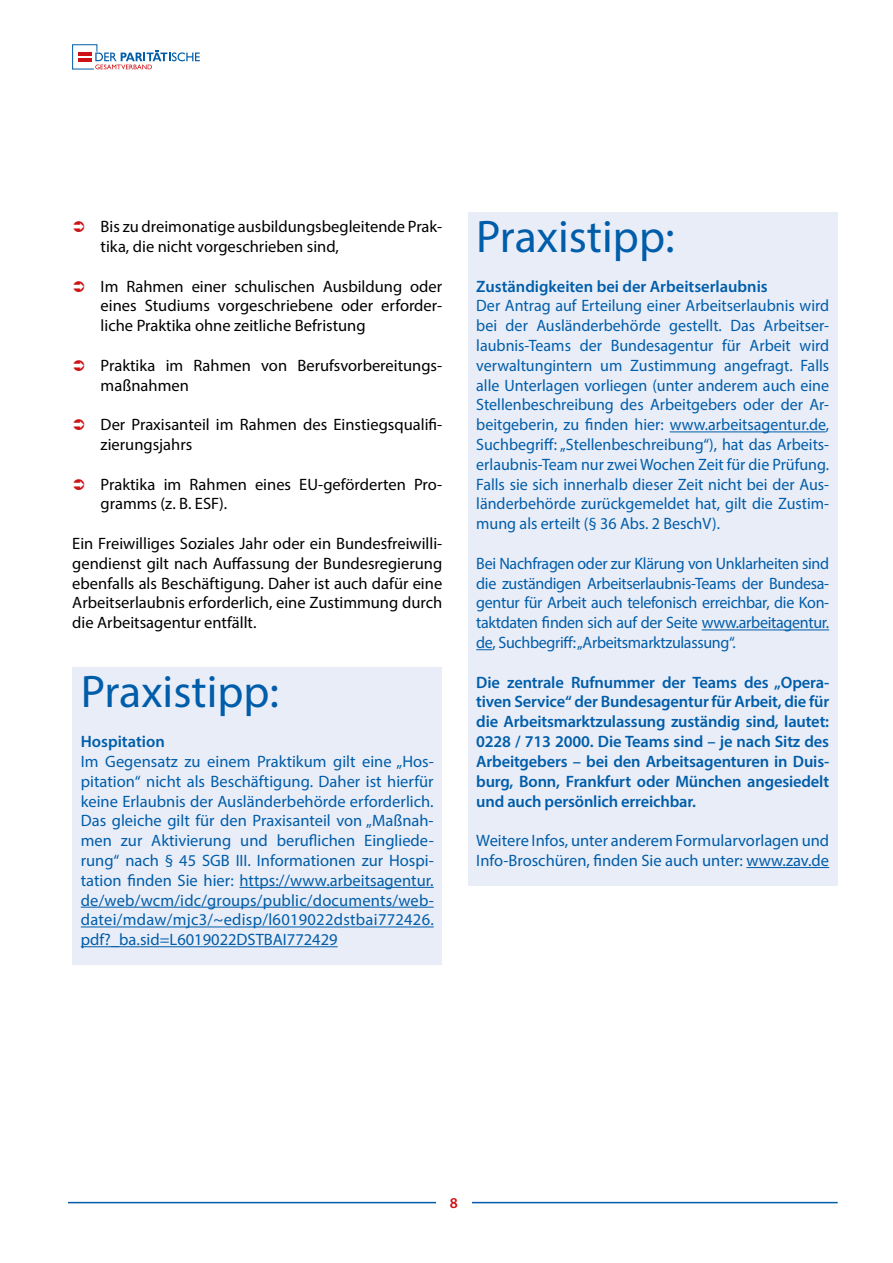
<style>
.page{position:relative;width:893px;height:1263px;background:#fff}
.page>*{position:absolute;margin:0;border:0;box-sizing:border-box;transform-origin:0 0}
.t1{font:45.9px "Myriad Pro";color:#005da9}
.t2{font:16.5px/19.8px "Myriad Pro";color:#005da9;text-align:justify}
.t3{font:16.5px/19.8px "Myriad Pro";color:#000}
.t4{font:600 16.5px/19.8px "Myriad Pro";letter-spacing:-.005em;color:#005da9;text-align:justify}
.t5{font:600 15px "Myriad Pro";color:#cd1316}
</style>
<div class="page">
<hr style="left:68px;top:1202px;width:770px;height:1px;background:#005da9">
<div style="left:436px;top:1197px;width:36px;height:26px;background:#fff"></div>
<svg style="left:72px;top:44px;width:128px;height:25px"></svg>
<div style="left:72px;top:668px;width:370px;height:297px;background:#e9edf8"></div>
<hr style="left:239px;top:887px;width:195px;height:1px;background:#005da9">
<hr style="left:81px;top:907px;width:353px;height:1px;background:#005da9">
<hr style="left:81px;top:926px;width:353px;height:1px;background:#005da9">
<hr style="left:81px;top:946px;width:257px;height:1px;background:#005da9">
<div style="left:468px;top:212px;width:370px;height:674px;background:#e9edf8"></div>
<hr style="left:670px;top:431px;width:156px;height:1px;background:#005da9">
<hr style="left:702px;top:629px;width:127px;height:1px;background:#005da9">
<svg style="left:476px;top:649px;width:16px;height:1px"></svg>
<hr style="left:746px;top:867px;width:83px;height:1px;background:#005da9">
<p class="t3" style="left:101px;top:217px;width:343px">Bis zu dreimonatige ausbildungsbegleitende Prak&shy;tika, die nicht vorgeschrieben sind,</p>
<p class="t3" style="left:101px;top:276px;width:343px;text-align:justify">Im Rahmen einer schulischen Ausbildung oder eines Studiums vorgeschriebene oder erforder&shy;liche Praktika ohne zeitliche Befristung</p>
<p class="t3" style="left:101px;top:355px;width:343px">Praktika im Rahmen von Berufsvorbereitungs&shy;maßnahmen</p>
<p class="t3" style="left:101px;top:415px;width:343px">Der Praxisanteil im Rahmen des Einstiegsqualifi&shy;zierungsjahrs</p>
<p class="t3" style="left:101px;top:474px;width:343px">Praktika im Rahmen eines EU-geförderten Pro&shy;gramms (z. B. ESF).</p>
<p class="t3" style="left:72px;top:533px;width:371px;text-align:justify">Ein Freiwilliges Soziales Jahr oder ein Bundesfreiwilli&shy;gendienst gilt nach Auffassung der Bundesregierung ebenfalls als Beschäftigung. Daher ist auch dafür eine Arbeitserlaubnis erforderlich, eine Zustimmung durch die Arbeitsagentur entfällt.</p>
<h1 class="t1" style="left:81px;top:664px;width:200px">Praxistipp:</h1>
<p class="t4" style="left:81px;top:731px;width:85px">Hospitation</p>
<p class="t2" style="left:81px;top:751px;width:355px">Im Gegensatz zu einem Praktikum gilt eine „Hos&shy;pitation“ nicht als Beschäftigung. Daher ist hierfür keine Erlaubnis der Ausländerbehörde erforderlich.<br>Das gleiche gilt für den Praxisanteil von „Maßnah&shy;men zur Aktivierung und beruflichen Eingliede&shy;rung“ nach § 45 SGB III. Informationen zur Hospi&shy;tation finden Sie hier: https://www.arbeitsagentur. de/web/wcm/idc/groups/public/documents/web&shy;datei/mdaw/mjc3/~edisp/l6019022dstbai772426. pdf?_ba.sid=L6019022DSTBAI772429</p>
<h1 class="t1" style="left:476px;top:208px;width:200px">Praxistipp:</h1>
<p class="t4" style="left:476px;top:276px;width:293px">Zuständigkeiten bei der Arbeitserlaubnis</p>
<p class="t2" style="left:476px;top:296px;width:354px">Der Antrag auf Erteilung einer Arbeitserlaubnis wird bei der Ausländerbehörde gestellt. Das Arbeitser&shy;laubnis-Teams der Bundesagentur für Arbeit wird verwaltungintern um Zustimmung angefragt. Falls alle Unterlagen vorliegen (unter anderem auch eine Stellenbeschreibung des Arbeitgebers oder der Ar&shy;beitgeberin, zu finden hier: www.arbeitsagentur.de, Suchbegriff: „Stellenbeschreibung“), hat das Arbeits&shy;erlaubnis-Team nur zwei Wochen Zeit für die Prüfung.<br>Falls sie sich innerhalb dieser Zeit nicht bei der Aus&shy;länderbehörde zurückgemeldet hat, gilt die Zustim&shy;mung als erteilt (§ 36 Abs. 2 BeschV).</p>
<p class="t2" style="left:476px;top:553px;width:354px">Bei Nachfragen oder zur Klärung von Unklarheiten sind die zuständigen Arbeitserlaubnis-Teams der Bundesa&shy;gentur für Arbeit auch telefonisch erreichbar, die Kon&shy;taktdaten finden sich auf der Seite www.arbeitagentur. de, Suchbegriff: „Arbeitsmarktzulassung“.</p>
<p class="t4" style="left:476px;top:672px;width:354px">Die zentrale Rufnummer der Teams des „Opera&shy;tiven Service“ der Bundesagentur für Arbeit, die für die Arbeitsmarktzulassung zuständig sind, lautet:<br>0228 / 713 2000. Die Teams sind – je nach Sitz des Arbeitgebers – bei den Arbeitsagenturen in Duis&shy;burg, Bonn, Frankfurt oder München angesiedelt und auch persönlich erreichbar.</p>
<p class="t2" style="left:476px;top:830px;width:354px">Weitere Infos, unter anderem Formularvorlagen und<br>Info-Broschüren, finden Sie auch unter: www.zav.de</p>
<p class="t5" style="left:450px;top:1193px;width:10px">8</p>
</div>
